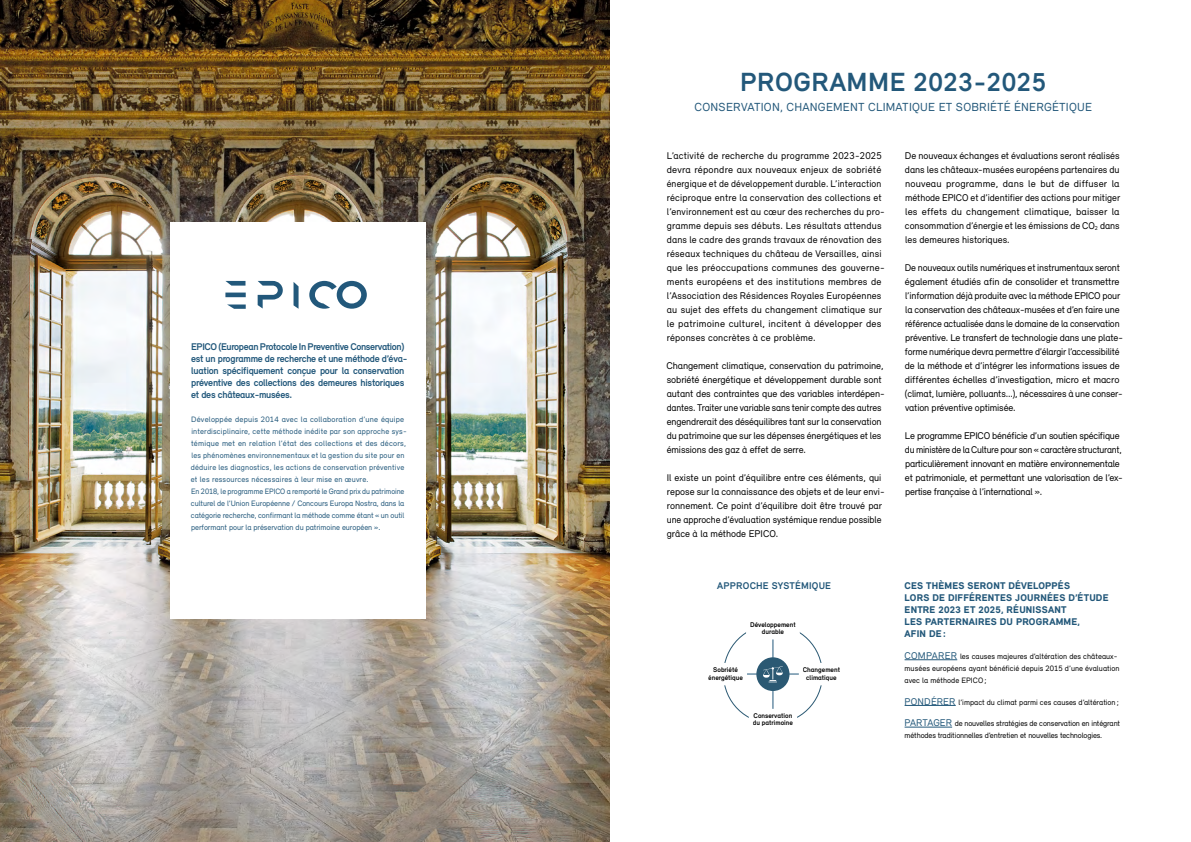
<style>
.page{position:relative;width:1191px;height:842px;background:#fff}
.page>*{position:absolute;margin:0;border:0;box-sizing:border-box;transform-origin:0 0}
.t1{font:700 27px "Relevant";letter-spacing:.02em;color:#23587a}
.t2{font:12px "Relevant";letter-spacing:.02em;color:#23587a}
.t3{font:10px/14px "Relevant";letter-spacing:-.01em;color:#000}
.t4{font:10px/14px "Relevant";letter-spacing:.015em;color:#000}
.t5{font:700 10px/12px "Relevant";letter-spacing:-.025em;color:#22587b}
.t6{font:900 10px/12px "Relevant";letter-spacing:.02em;color:#23587a}
.t7{font:700 10px "Relevant";letter-spacing:.02em;color:#23587a}
.t8{font:8px/12px "Relevant";letter-spacing:.02em;color:#22587b}
.t9{font:8px/12px "Relevant";color:#000}
.t10{font:700 7px/7.6px "Relevant";color:#000;text-align:center}
.s1{color:#22587b}
.s2{font-size:10px;color:#23587a}
</style>
<div class="page">
<hr style="left:904px;top:659px;width:53px;height:1px;background:#23587a">
<hr style="left:904px;top:705px;width:51px;height:1px;background:#23587a">
<hr style="left:904px;top:727px;width:48px;height:1px;background:#23587a">
<hr style="left:772px;top:626px;width:1px;height:96px;background:#22587b">
<hr style="left:723px;top:674px;width:98px;height:1px;background:#22587b">
<svg style="left:747px;top:707px;width:52px;height:15px"></svg>
<svg style="left:723px;top:661px;width:26px;height:26px"></svg>
<svg style="left:797px;top:661px;width:25px;height:26px"></svg>
<div style="left:756px;top:657px;width:33px;height:34px;background:#2b5973;border-radius:50%"></div>
<svg style="left:763px;top:666px;width:20px;height:17px"></svg>
<svg style="left:744px;top:626px;width:58px;height:15px"></svg>
<img style="left:0;top:0;width:609px;height:842px">
<div style="left:170px;top:223px;width:255px;height:396px;background:#fff"></div>
<svg style="left:293px;top:282px;width:5px;height:27px"></svg>
<svg style="left:225px;top:293px;width:21px;height:4px"></svg>
<svg style="left:225px;top:281px;width:20px;height:5px"></svg>
<svg style="left:227px;top:304px;width:19px;height:5px"></svg>
<svg style="left:258px;top:281px;width:25px;height:27px"></svg>
<svg style="left:309px;top:281px;width:58px;height:28px"></svg>
<p class="t5" style="left:191px;top:341px;width:218px">EPICO (European Protocole In Preventive Conservation) est un programme de recherche et une méthode d’éva&shy;luation spécifiquement conçue pour la conservation préventive des collections des demeures historiques et des châteaux-musées.</p>
<p class="t8" style="left:191px;top:414px;width:217px">Développée depuis 2014 avec la collaboration d’une équipe interdisciplinaire, cette méthode inédite par son approche sys&shy;témique met en relation l’état des collections et des décors, les phénomènes environnementaux et la gestion du site pour en déduire les diagnostics, les actions de conservation préventive et les ressources nécessaires à leur mise en œuvre.<br>En 2018, le programme EPICO a remporté le Grand prix du patrimoine culturel de l’Union Européenne / Concours Europa Nostra, dans la catégorie recherche, confirmant la méthode comme étant « un outil performant pour la préservation du patrimoine européen ».</p>
<h1 class="t1" style="left:740px;top:66px;width:308px">PROGRAMME 2023-2025</h1>
<p class="t2" style="left:694px;top:100px;width:399px">CONSERVATION, CHANGEMENT CLIMATIQUE ET SOBRIÉTÉ ÉNERGÉTIQUE</p>
<p class="t4" style="left:667px;top:149px;width:219px">L’activité de recherche du programme 2023-2025 devra répondre aux nouveaux enjeux de sobriété énergique et de développement durable. L’interaction réciproque entre la conservation des collections et l’environnement est au cœur des recherches du pro&shy;gramme depuis ses débuts. Les résultats attendus dans le cadre des grands travaux de rénovation des réseaux techniques du château de Versailles, ainsi que les préoccupations communes des gouverne&shy;ments européens et des institutions membres de l’Association des Résidences Royales Européennes au sujet des effets du changement climatique sur le patrimoine culturel, incitent à développer des réponses concrètes à ce problème.</p>
<p class="t3" style="left:666px;top:359px;width:220px">Changement climatique, conservation du patrimoine, sobriété énergétique et développement durable sont autant des contraintes que des variables interdépen&shy;dantes. Traiter une variable sans tenir compte des autres engendrerait des déséquilibres tant sur la conservation du patrimoine que sur les dépenses énergétiques et les émissions des gaz à effet de serre.</p>
<p class="t3" style="left:667px;top:471px;width:219px">Il existe un point d’équilibre entre ces éléments, qui repose sur la connaissance des objets et de leur envi&shy;ronnement. Ce point d’équilibre doit être trouvé par une approche d’évaluation systémique rendue possible grâce à la méthode EPICO.</p>
<p class="t3" style="left:905px;top:149px;width:217px;text-align:justify">De nouveaux échanges et évaluations seront réalisés dans les châteaux-musées européens partenaires du nouveau programme, dans le but de diffuser la méthode EPICO et d’identifier des actions pour mitiger les effets du changement climatique, baisser la consommation d’énergie et les émissions de CO<sub>2</sub> dans les demeures historiques.</p>
<p class="t3" style="left:905px;top:261px;width:219px">De nouveaux outils numériques et instrumentaux seront également étudiés afin de consolider et transmettre l’information déjà produite avec la méthode EPICO pour la conservation des châteaux-musées et d’en faire une référence actualisée dans le domaine de la conservation préventive. Le transfert de technologie dans une plate&shy;forme numérique devra permettre d’élargir l’accessibilité de la méthode et d’intégrer les informations issues de différentes échelles d’investigation, micro et macro (climat, lumière, polluants…), nécessaires à une conser&shy;vation préventive optimisée.</p>
<p class="t3" style="left:905px;top:429px;width:219px">Le programme EPICO bénéficie d’un soutien spécifique du ministère de la Culture pour son « caractère structurant, particulièrement innovant en matière environnementale et patrimoniale, et permettant une valorisation de l’ex&shy;pertise française à l’international ».</p>
<p class="t7" style="left:717px;top:580px;width:115px">APPROCHE SYSTÉMIQUE</p>
<p class="t6" style="left:904px;top:580px;width:205px"><span class="s1">CES THÈMES SER</span>ONT DÉVELOPPÉS<br>LORS DE DIFFÉRENTES JOURNÉES D’ÉTUDE<br>ENTRE 2023 ET 2025, RÉUNISSANT<br>LES PARTERNAIRES DU PROGRAMME,<br>AFIN DE :</p>
<p class="t9" style="left:904px;top:650px;width:216px"><span class="s2">COMPARER</span> les causes majeures d’altération des châteaux&shy;musées européens ayant bénéficié depuis 2015 d’une évaluation avec la méthode EPICO;</p>
<p class="t9" style="left:904px;top:696px;width:216px"><span class="s2">PONDÉRER</span> l’impact du climat parmi ces causes d’altération;</p>
<p class="t9" style="left:904px;top:718px;width:217px"><span class="s2">PARTAGER</span> de nouvelles stratégies de conservation en intégrant méthodes traditionnelles d’entretien et nouvelles technologies.</p>
<p class="t10" style="left:750px;top:621px;width:47px">Développement durable</p>
<p class="t10" style="left:708px;top:666px;width:36px">Sobriété énergétique</p>
<p class="t10" style="left:803px;top:666px;width:39px">Changement climatique</p>
<p class="t10" style="left:753px;top:712px;width:42px;line-height:6.6px;text-align:left">Conservation du patrimoine</p>
</div>
